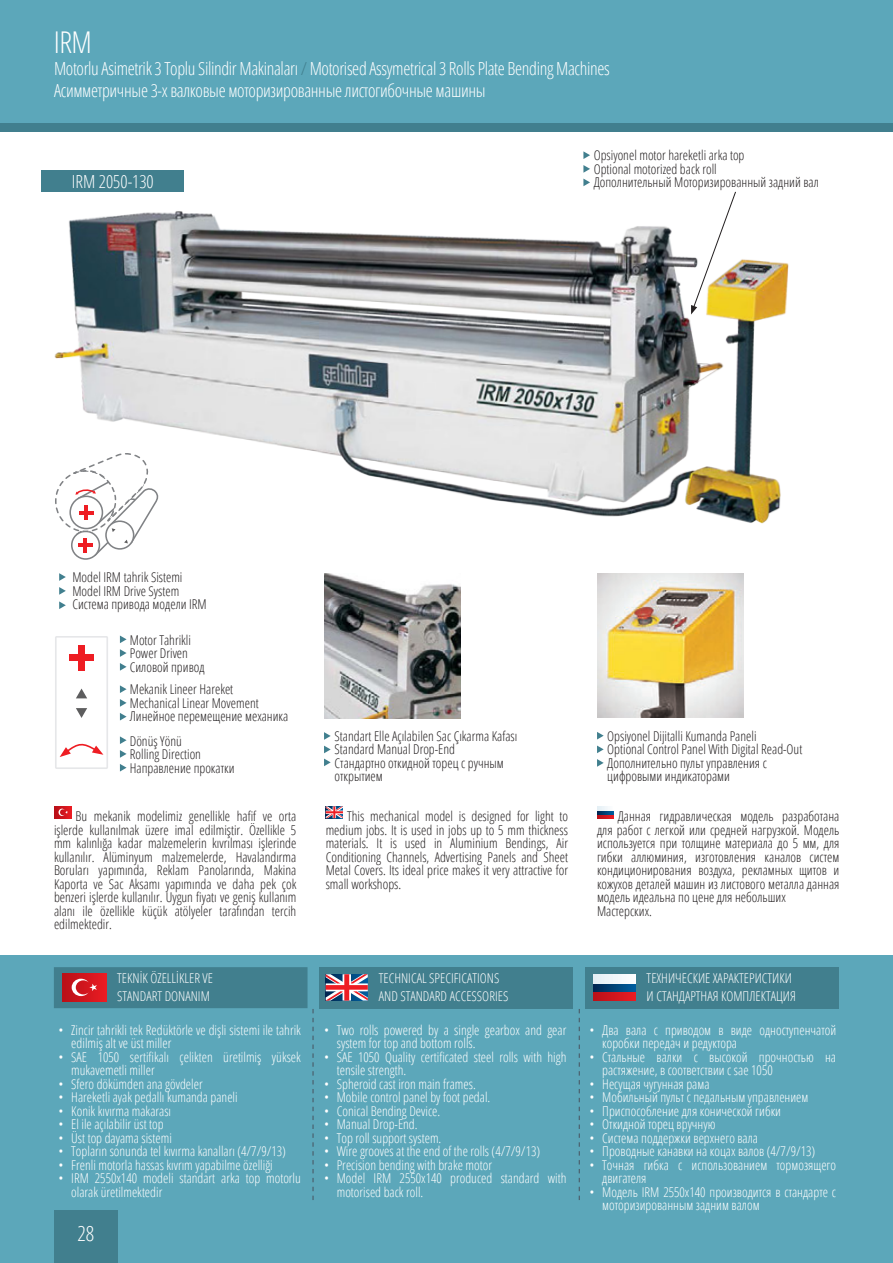
<style>
.page{position:relative;width:893px;height:1263px;background:#fff}
.page>*{position:absolute;margin:0;border:0;box-sizing:border-box;transform-origin:0 0}
.t1{font:300 condensed 30px "Open Sans";color:#fff}
.t2{font:300 condensed 21px "Open Sans";color:#fff}
.t3{font:300 condensed 18px "Open Sans";letter-spacing:-.02em;color:#fff}
.t4{font:300 condensed 18px "Open Sans";color:#fff}
.detay_açıklama{font:300 condensed 13.5px/13.5px "Open Sans";color:#231f20;text-align:justify}
.t5{font:300 condensed 13.5px/13.5px "Open Sans";color:#fff}
.t6{font:300 condensed 13.5px/18px "Open Sans";color:#fff}
.s1{color:#417f8e}
</style>
<div class="page">
<div style="left:0;top:956px;width:893px;height:307px;background:#5ca7ba"></div>
<div style="left:0;top:0;width:893px;height:123px;background:#5ca7ba"></div>
<div style="left:0;top:123px;width:893px;height:9px;background:#417f8e"></div>
<svg style="left:55px;top:806px;width:16px;height:12px"></svg>
<svg style="left:59px;top:809px;width:9px;height:7px"></svg>
<svg style="left:326px;top:806px;width:17px;height:12px"></svg>
<svg style="left:597px;top:814px;width:16px;height:4px"></svg>
<svg style="left:597px;top:810px;width:16px;height:4px"></svg>
<hr style="left:597px;top:806px;width:16px;height:4px;background:#f0f6f9">
<svg style="left:59px;top:573px;width:7px;height:8px"></svg>
<svg style="left:59px;top:587px;width:7px;height:8px"></svg>
<svg style="left:59px;top:601px;width:7px;height:8px"></svg>
<svg style="left:324px;top:732px;width:7px;height:8px"></svg>
<svg style="left:324px;top:746px;width:7px;height:20px"></svg>
<svg style="left:120px;top:635px;width:7px;height:8px"></svg>
<svg style="left:120px;top:685px;width:7px;height:8px"></svg>
<svg style="left:120px;top:736px;width:7px;height:8px"></svg>
<svg style="left:120px;top:649px;width:7px;height:8px"></svg>
<svg style="left:120px;top:699px;width:7px;height:8px"></svg>
<svg style="left:120px;top:750px;width:7px;height:8px"></svg>
<svg style="left:120px;top:663px;width:7px;height:8px"></svg>
<svg style="left:120px;top:713px;width:7px;height:7px"></svg>
<svg style="left:120px;top:764px;width:7px;height:7px"></svg>
<img style="left:324px;top:573px;width:136px;height:145px">
<div style="left:319px;top:967px;width:254px;height:41px;background:#417f8e"></div>
<div style="left:585px;top:967px;width:254px;height:41px;background:#417f8e"></div>
<svg style="left:326px;top:974px;width:42px;height:26px"></svg>
<svg style="left:593px;top:992px;width:42px;height:8px"></svg>
<svg style="left:593px;top:983px;width:42px;height:9px"></svg>
<div style="left:593px;top:974px;width:42px;height:9px;background:#f1f7fa"></div>
<svg style="left:579px;top:1009px;width:1px;height:191px"></svg>
<svg style="left:54px;top:967px;width:260px;height:233px;background:#5a9eb0"></svg>
<img style="left:41px;top:170px;width:748px;height:354px">
<div style="left:41px;top:171px;width:143px;height:21px;background:#417f8e"></div>
<img style="left:597px;top:573px;width:146px;height:145px">
<div style="left:55px;top:636px;width:53px;height:133px;border:2px solid #e6e7e9"></div>
<svg style="left:76px;top:688px;width:11px;height:10px"></svg>
<svg style="left:76px;top:708px;width:11px;height:10px"></svg>
<div style="left:69px;top:654px;width:25px;height:7px;background:#ee1d23"></div>
<div style="left:78px;top:645px;width:7px;height:25px;background:#ee1d23"></div>
<svg style="left:60px;top:743px;width:43px;height:14px"></svg>
<div style="left:71px;top:530px;width:29px;height:30px;border:2px solid #808285;border-radius:50%"></div>
<svg style="left:54px;top:452px;width:107px;height:105px"></svg>
<svg style="left:583px;top:151px;width:7px;height:8px"></svg>
<svg style="left:583px;top:165px;width:7px;height:8px"></svg>
<svg style="left:597px;top:732px;width:7px;height:7px"></svg>
<svg style="left:597px;top:745px;width:7px;height:8px"></svg>
<svg style="left:597px;top:759px;width:7px;height:8px"></svg>
<svg style="left:583px;top:179px;width:7px;height:7px"></svg>
<svg style="left:691px;top:191px;width:45px;height:123px"></svg>
<div style="left:54px;top:1210px;width:64px;height:53px;background:#417f8e"></div>
<p class="t1" style="left:54px;top:21px;width:40px">IRM</p>
<p class="t3" style="left:54px;top:57px;width:557px">Motorlu Asimetrik 3 Toplu Silindir Makinaları <span class="s1">/</span> Motorised Assymetrical 3 Rolls Plate Bending Machines</p>
<p class="t3" style="left:54px;top:78px;width:433px">Асимметричные 3-х валковые моторизированные листогибочные машины</p>
<p class="t4" style="left:72px;top:169px;width:83px">IRM 2050-130</p>
<p class="detay_açıklama" style="left:594px;top:148px;width:152px">Opsiyonel motor hareketli arka top</p>
<p class="detay_açıklama" style="left:594px;top:162px;width:125px">Optional motorized back roll</p>
<p class="detay_açıklama" style="left:594px;top:175px;width:227px">Дополнительный Моторизированный задний вал</p>
<p class="detay_açıklama" style="left:72px;top:570px;width:112px">Model IRM tahrik Sistemi</p>
<p class="detay_açıklama" style="left:72px;top:584px;width:108px">Model IRM Drive System</p>
<p class="detay_açıklama" style="left:72px;top:597px;width:136px">Система привода модели IRM</p>
<p class="detay_açıklama" style="left:130px;top:633px;width:63px">Motor Tahrikli</p>
<p class="detay_açıklama" style="left:130px;top:646px;width:60px">Power Driven</p>
<p class="detay_açıklama" style="left:130px;top:660px;width:76px">Силовой привод</p>
<p class="detay_açıklama" style="left:130px;top:682px;width:105px">Mekanik Lineer Hareket</p>
<p class="detay_açıklama" style="left:130px;top:696px;width:130px">Mechanical Linear Movement</p>
<p class="detay_açıklama" style="left:130px;top:709px;width:160px">Линейное перемещение механика</p>
<p class="detay_açıklama" style="left:130px;top:733px;width:54px">Dönüş Yönü</p>
<p class="detay_açıklama" style="left:130px;top:747px;width:73px">Rolling Direction</p>
<p class="detay_açıklama" style="left:130px;top:760px;width:106px">Направление прокатки</p>
<p class="detay_açıklama" style="left:335px;top:729px;width:184px">Standart Elle Açılabilen Sac Çıkarma Kafası</p>
<p class="detay_açıklama" style="left:335px;top:742px;width:122px">Standard Manual Drop-End</p>
<p class="detay_açıklama" style="left:335px;top:756px;width:171px">Стандартно откидной торец с ручным открытием</p>
<p class="detay_açıklama" style="left:607px;top:729px;width:151px">Opsiyonel Dijitalli Kumanda Paneli</p>
<p class="detay_açıklama" style="left:607px;top:742px;width:197px">Optional Control Panel With Digital Read-Out</p>
<p class="detay_açıklama" style="left:607px;top:756px;width:161px">Дополнительно пульт управления с цифровыми индикаторами</p>
<p class="detay_açıklama" style="left:54px;top:809px;width:244px;text-indent:22px">Bu mekanik modelimiz genellikle hafif ve orta işlerde kullanılmak üzere imal edilmiştir. Özellikle 5 mm kalınlığa kadar malzemelerin kıvrılması işlerinde kullanılır. Alüminyum malzemelerde, Havalandırma Boruları yapımında, Reklam Panolarında, Makina Kaporta ve Sac Aksamı yapımında ve daha pek çok benzeri işlerde kullanılır. Uygun fiyatı ve geniş kullanım alanı ile özellikle küçük atölyeler tarafından tercih edilmektedir.</p>
<p class="detay_açıklama" style="left:326px;top:809px;width:244px;text-indent:21px">This mechanical model is designed for light to medium jobs. It is used in jobs up to 5 mm thickness materials. It is used in Aluminium Bendings, Air Conditioning Channels, Advertising Panels and Sheet Metal Covers. Its ideal price makes it very attractive for small workshops.</p>
<p class="detay_açıklama" style="left:597px;top:809px;width:244px;text-indent:21px">Данная гидравлическая модель разработана для работ с легкой или средней нагрузкой. Модель используется при толщине материала до 5 мм, для гибки аллюминия, изготовления каналов систем кондиционирования воздуха, рекламных щитов и кожухов деталей машин из листового металла данная модель идеальна по цене для небольших</p>
<p class="detay_açıklama" style="left:597px;top:904px;width:56px">Мастерских.</p>
<p class="t6" style="left:117px;top:968px;width:97px">TEKNİK ÖZELLİKLER VE<br>STANDART DONANIM</p>
<p class="t5" style="left:71px;top:1023px;width:231px;text-indent:-13px">• Zincir tahrikli tek Redüktörle ve dişli sistemi ile tahrik edilmiş alt ve üst miller</p>
<p class="t5" style="left:71px;top:1050px;width:231px;text-indent:-13px">• SAE 1050 sertifikalı çelikten üretilmiş yüksek mukavemetli miller</p>
<p class="t5" style="left:59px;top:1077px;width:146px">• Sfero dökümden ana gövdeler</p>
<p class="t5" style="left:59px;top:1090px;width:181px">• Hareketli ayak pedallı kumanda paneli</p>
<p class="t5" style="left:59px;top:1104px;width:114px">• Konik kıvırma makarası</p>
<p class="t5" style="left:59px;top:1117px;width:107px">• El ile açılabilir üst top</p>
<p class="t5" style="left:59px;top:1131px;width:115px">• Üst top dayama sistemi</p>
<p class="t5" style="left:59px;top:1144px;width:229px">• Topların sonunda tel kıvırma kanalları (4/7/9/13)</p>
<p class="t5" style="left:59px;top:1158px;width:216px">• Frenli motorla hassas kıvrım yapabilme özelliği</p>
<p class="t5" style="left:71px;top:1171px;width:231px;text-indent:-13px">• IRM 2550x140 modeli standart arka top motorlu olarak üretilmektedir</p>
<h2 class="t2" style="left:77px;top:1219px;width:18px">28</h2>
<p class="t6" style="left:379px;top:968px;width:122px">TECHNICAL SPECIFICATIONS</p>
<p class="t6" style="left:379px;top:986px;width:131px">AND STANDARD ACCESSORIES</p>
<p class="t5" style="left:337px;top:1023px;width:231px;text-indent:-13px">• Two rolls powered by a single gearbox and gear system for top and bottom rolls.</p>
<p class="t5" style="left:337px;top:1050px;width:231px;text-indent:-13px">• SAE 1050 Quality certificated steel rolls with high tensile strength.</p>
<p class="t5" style="left:324px;top:1077px;width:153px">• Spheroid cast iron main frames.</p>
<p class="t5" style="left:324px;top:1090px;width:168px">• Mobile control panel by foot pedal.</p>
<p class="t5" style="left:324px;top:1104px;width:118px">• Conical Bending Device.</p>
<p class="t5" style="left:324px;top:1117px;width:95px">• Manual Drop-End.</p>
<p class="t5" style="left:324px;top:1131px;width:119px">• Top roll support system.</p>
<p class="t5" style="left:324px;top:1144px;width:218px">• Wire grooves at the end of the rolls (4/7/9/13)</p>
<p class="t5" style="left:324px;top:1158px;width:170px">• Precision bending with brake motor</p>
<p class="t5" style="left:337px;top:1171px;width:231px;text-indent:-13px">• Model IRM 2550x140 produced standard with motorised back roll.</p>
<p class="t6" style="left:647px;top:968px;width:147px">ТЕХНИЧЕСКИЕ ХАРАКТЕРИСТИКИ</p>
<p class="t6" style="left:647px;top:986px;width:151px">И СТАНДАРТНАЯ КОМПЛЕКТАЦИЯ</p>
<p class="t5" style="left:602px;top:1023px;width:235px;text-indent:-13px">• Два вала с приводом в виде одноступенчатой коробки передач и редуктора</p>
<p class="t5" style="left:602px;top:1050px;width:235px;text-indent:-13px">• Стальные валки с высокой прочностью на растяжение, в соответствии с sae 1050</p>
<p class="t5" style="left:589px;top:1077px;width:122px">• Несущая чугунная рама</p>
<p class="t5" style="left:589px;top:1090px;width:220px">• Мобильный пульт с педальным управлением</p>
<p class="t5" style="left:589px;top:1104px;width:193px">• Приспособление для конической гибки</p>
<p class="t5" style="left:589px;top:1117px;width:127px">• Откидной торец вручную</p>
<p class="t5" style="left:589px;top:1131px;width:170px">• Система поддержки верхнего вала</p>
<p class="t5" style="left:589px;top:1144px;width:227px">• Проводные канавки на коцах валов (4/7/9/13)</p>
<p class="t5" style="left:602px;top:1158px;width:235px;text-indent:-13px">• Точная гибка с использованием тормозящего двигателя</p>
<p class="t5" style="left:602px;top:1185px;width:235px;text-indent:-13px">• Модель IRM 2550x140 производится в стандарте с моторизированным задним валом</p>
</div>
